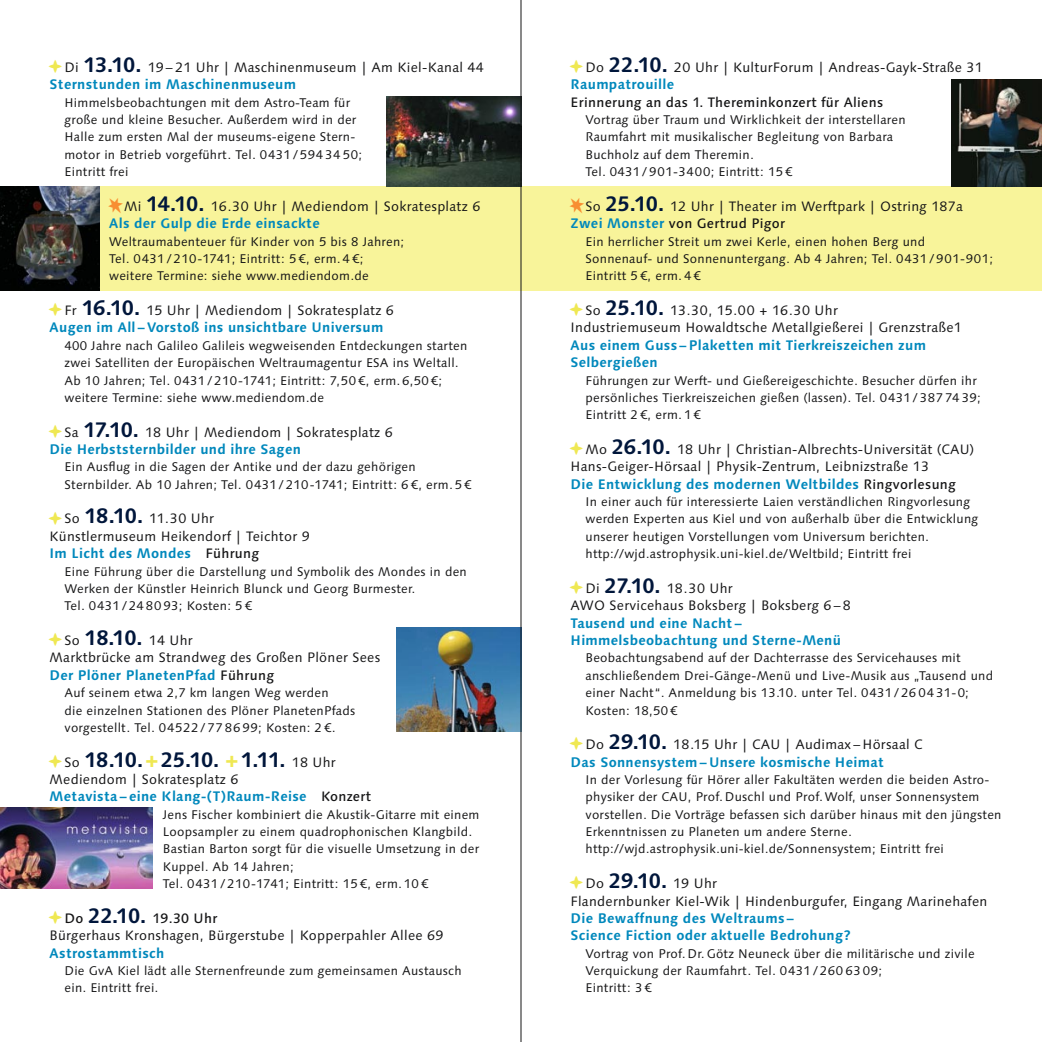
<style>
.page{position:relative;width:1042px;height:1042px;background:#fff}
.page>*{position:absolute;margin:0;border:0;box-sizing:border-box;transform-origin:0 0}
.t1{font:700 21px "Linotype Syntax";letter-spacing:-.01em;color:#00163b}
.t2{font:700 13.83px/17.3px "Linotype Syntax";letter-spacing:.02em;color:#0088bc}
.t3{font:13.65px/17.3px "Linotype Syntax";letter-spacing:.02em;color:#141415}
.t4{font:500 13.65px "Linotype Syntax";letter-spacing:.02em;color:#141415}
.t5{font:12.6px/17.3px "Linotype Syntax";letter-spacing:.02em;color:#141415}
.s1{font-weight:700;font-size:21px;color:#00163b}
.s2{font-weight:500;font-size:13.65px;color:#141415}
.s3{font-weight:400;font-size:13.65px;color:#141415}
.s4{color:#efe853}
.s5{font-weight:500}
.s6{font-weight:700;font-size:13.83px;color:#0088bc}
</style>
<div class="page">
<div style="left:521px;top:186px;width:521px;height:104px;background:#f8f49a"></div>
<div style="left:0;top:186px;width:521px;height:104px;background:#f8f49a"></div>
<img style="left:952px;top:79px;width:90px;height:107px">
<img style="left:0;top:186px;width:99px;height:104px">
<img style="left:397px;top:628px;width:124px;height:104px">
<img style="left:0;top:807px;width:153px;height:81px">
<img style="left:387px;top:97px;width:134px;height:89px">
<hr style="left:521px;top:0;width:1px;height:1042px;background:#141415">
<p class="t3" style="left:64px;top:59px;width:421px">Di <span class="s1">13.10.</span> 19 – 21 Uhr | Maschinenmuseum | Am Kiel-Kanal 44</p>
<p class="t2" style="left:50px;top:76px;width:248px">Sternstunden im Maschinenmuseum</p>
<p class="t5" style="left:64px;top:94px;width:299px">Himmelsbeobachtungen mit dem Astro-Team für große und kleine Besucher. Außerdem wird in der Halle zum ersten Mal der museums-eigene Stern&shy;motor in Betrieb vorgeführt. Tel. 0431 / 594 34 50; Eintritt frei</p>
<p class="t3" style="left:124px;top:198px;width:358px">Mi <span class="s1">14.10.</span> 16.30 Uhr | Mediendom | Sokratesplatz 6</p>
<p class="t2" style="left:109px;top:215px;width:212px">Als der Gulp die Erde einsackte</p>
<p class="t5" style="left:109px;top:233px;width:296px">Weltraumabenteuer für Kinder von 5 bis 8 Jahren;<br>Tel. 0431 / 210-1741; Eintritt: 5 €, erm. 4 €; weitere Termine: siehe www.mediendom.de</p>
<p class="t3" style="left:64px;top:302px;width:331px">Fr <span class="s1">16.10.</span> 15 Uhr | Mediendom | Sokratesplatz 6</p>
<p class="t2" style="left:50px;top:319px;width:335px">Augen im All – Vorstoß ins unsichtbare Universum</p>
<p class="t5" style="left:64px;top:337px;width:404px">400 Jahre nach Galileo Galileis wegweisenden Entdeckungen starten zwei Satelliten der Europäischen Weltraumagentur ESA ins Weltall.<br>Ab 10 Jahren; Tel. 0431 / 210-1741; Eintritt: 7,50 €, erm. 6,50 €; weitere Termine: siehe www.mediendom.de</p>
<p class="t3" style="left:64px;top:423px;width:330px">Sa <span class="s1">17.10.</span> 18 Uhr | Mediendom | Sokratesplatz 6</p>
<p class="t2" style="left:50px;top:440px;width:253px">Die Herbststernbilder und ihre Sagen</p>
<p class="t5" style="left:64px;top:458px;width:408px">Ein Ausflug in die Sagen der Antike und der dazu gehörigen<br>Sternbilder. Ab 10 Jahren; Tel. 0431 / 210-1741; Eintritt: 6 €, erm. 5 €</p>
<p class="t3" style="left:50px;top:510px;width:262px;text-indent:15px">So <span class="s1">18.10.</span> 11.30 Uhr<br>Künstlermuseum Heikendorf | Teichtor 9</p>
<p class="t2" style="left:50px;top:544px;width:211px">Im Licht des Mondes <span class="s2">Führung</span></p>
<p class="t5" style="left:64px;top:563px;width:404px">Eine Führung über die Darstellung und Symbolik des Mondes in den<br>Werken der Künstler Heinrich Blunck und Georg Burmester.<br>Tel. 0431 / 24 80 93; Kosten: 5 €</p>
<p class="t3" style="left:50px;top:632px;width:332px;text-indent:15px">So <span class="s1">18.10.</span> 14 Uhr<br>Marktbrücke am Strandweg des Großen Plöner Sees</p>
<p class="t2" style="left:50px;top:666px;width:226px">Der Plöner PlanetenPfad <span class="s2">Führung</span></p>
<p class="t5" style="left:64px;top:684px;width:292px">Auf seinem etwa 2,7 km langen Weg werden<br>die einzelnen Stationen des Plöner PlanetenPfads vorgestellt. Tel. 04522 / 77 86 99; Kosten: 2 €.</p>
<h1 class="t1" style="left:64px;top:746px;width:273px"><span class="s3">So</span> 18.10. <span class="s4">+</span> 25.10. <span class="s4">+</span> 1.11. <span class="s3">18 Uhr</span></h1>
<p class="t3" style="left:50px;top:771px;width:190px">Mediendom | Sokratesplatz 6</p>
<p class="t2" style="left:50px;top:788px;width:323px">Metavista – eine Klang-(T)Raum-Reise <span class="s2">Konzert</span></p>
<p class="t5" style="left:163px;top:806px;width:318px">Jens Fischer kombiniert die Akustik-Gitarre mit einem Loopsampler zu einem quadrophonischen Klangbild.<br>Bastian Barton sorgt für die visuelle Umsetzung in der Kuppel. Ab 14 Jahren;<br>Tel. 0431 / 210-1741; Eintritt: 15 €, erm. 10 €</p>
<p class="t3" style="left:50px;top:909px;width:395px;text-indent:15px"><span class="s5">Do</span> <span class="s1">22.10.</span> <span class="s5">19.30 Uhr<br></span>Bürgerhaus Kronshagen, Bürgerstube | Kopperpahler Allee 69</p>
<p class="t2" style="left:50px;top:944px;width:116px">Astrostammtisch</p>
<p class="t5" style="left:64px;top:962px;width:399px">Die GvA Kiel lädt alle Sternenfreunde zum gemeinsamen Austausch ein. Eintritt frei.</p>
<p class="t3" style="left:585px;top:59px;width:399px">Do <span class="s1">22.10.</span> 20 Uhr | KulturForum | Andreas-Gayk-Straße 31</p>
<p class="t2" style="left:570px;top:76px;width:105px">Raumpatrouille</p>
<p class="t4" style="left:570px;top:94px;width:314px">Erinnerung an das 1. Thereminkonzert für Aliens</p>
<p class="t5" style="left:585px;top:111px;width:322px">Vortrag über Traum und Wirklichkeit der interstellaren Raumfahrt mit musikalischer Begleitung von Barbara Buchholz auf dem Theremin.<br>Tel. 0431 / 901-3400; Eintritt: 15 €</p>
<p class="t3" style="left:570px;top:198px;width:394px;text-indent:15px">So <span class="s1">25.10.</span> 12 Uhr | Theater im Werftpark | Ostring 187a<br><span class="s6">Zwei Monster</span> <span class="s5">von Gertrud Pigor</span></p>
<p class="t5" style="left:585px;top:233px;width:409px">Ein herrlicher Streit um zwei Kerle, einen hohen Berg und<br>Sonnenauf- und Sonnenuntergang. Ab 4 Jahren; Tel. 0431 / 901-901;<br>Eintritt 5 €, erm. 4 €</p>
<p class="t3" style="left:570px;top:302px;width:393px;text-indent:15px">So <span class="s1">25.10.</span> 13.30, 15.00 + 16.30 Uhr<br>Industriemuseum Howaldtsche Metallgießerei | Grenzstraße1</p>
<p class="t2" style="left:570px;top:336px;width:357px">Aus einem Guss – Plaketten mit Tierkreiszeichen zum<br>Selbergießen</p>
<p class="t5" style="left:585px;top:372px;width:397px">Führungen zur Werft- und Gießereigeschichte. Besucher dürfen ihr persönliches Tierkreiszeichen gießen (lassen). Tel. 0431 / 387 74 39;<br>Eintritt 2 €, erm. 1 €</p>
<p class="t3" style="left:570px;top:441px;width:405px;text-indent:15px">Mo <span class="s1">26.10.</span> 18 Uhr | Christian-Albrechts-Universität (CAU)<br>Hans-Geiger-Hörsaal | Physik-Zentrum, Leibnizstraße 13</p>
<p class="t2" style="left:570px;top:475px;width:387px">Die Entwicklung des modernen Weltbildes <span class="s2">Ringvorlesung</span></p>
<p class="t5" style="left:585px;top:493px;width:394px">In einer auch für interessierte Laien verständlichen Ringvorlesung werden Experten aus Kiel und von außerhalb über die Entwicklung unserer heutigen Vorstellungen vom Universum berichten. http://wjd.astrophysik.uni-kiel.de/Weltbild; Eintritt frei</p>
<p class="t3" style="left:570px;top:580px;width:282px;text-indent:15px">Di <span class="s1">27.10.</span> 18.30 Uhr<br>AWO Servicehaus Boksberg | Boksberg 6 – 8</p>
<p class="t2" style="left:570px;top:614px;width:272px">Tausend und eine Nacht –<br>Himmelsbeobachtung und Sterne-Menü</p>
<p class="t5" style="left:585px;top:649px;width:409px">Beobachtungsabend auf der Dachterrasse des Servicehauses mit anschließendem Drei-Gänge-Menü und Live-Musik aus „Tausend und einer Nacht“. Anmeldung bis 13.10. unter Tel. 0431 / 26 04 31-0; Kosten: 18,50 €</p>
<p class="t3" style="left:585px;top:736px;width:339px">Do <span class="s1">29.10.</span> 18.15 Uhr | CAU | Audimax – Hörsaal C</p>
<p class="t2" style="left:570px;top:753px;width:315px">Das Sonnensystem – Unsere kosmische Heimat</p>
<p class="t5" style="left:585px;top:771px;width:417px">In der Vorlesung für Hörer aller Fakultäten werden die beiden Astro&shy;physiker der CAU, Prof. Duschl und Prof. Wolf, unser Sonnensystem vorstellen. Die Vorträge befassen sich darüber hinaus mit den jüngsten Erkenntnissen zu Planeten um andere Sterne. http://wjd.astrophysik.uni-kiel.de/Sonnensystem; Eintritt frei</p>
<p class="t3" style="left:570px;top:875px;width:418px;text-indent:15px">Do <span class="s1">29.10.</span> 19 Uhr<br>Flandernbunker Kiel-Wik | Hindenburgufer, Eingang Marinehafen</p>
<p class="t2" style="left:570px;top:909px;width:282px">Die Bewaffnung des Weltraums –<br>Science Fiction oder aktuelle Bedrohung?</p>
<p class="t5" style="left:585px;top:945px;width:391px">Vortrag von Prof. Dr. Götz Neuneck über die militärische und zivile<br>Verquickung der Raumfahrt. Tel. 0431 / 260 63 09;<br>Eintritt: 3 €</p>
</div>
